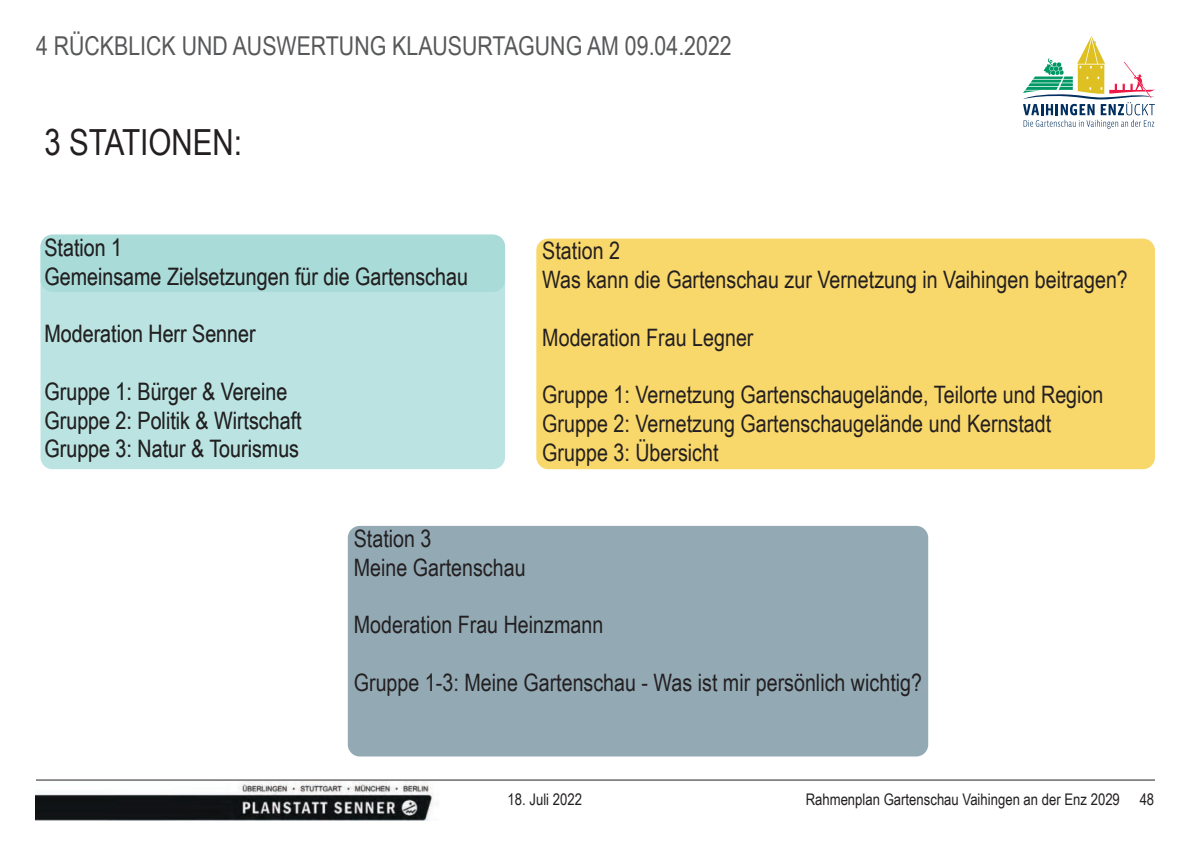
<style>
.page{position:relative;width:1191px;height:842px;background:#fff}
.page>*{position:absolute;margin:0;border:0;box-sizing:border-box;transform-origin:0 0}
.t1{font:36px "Arial Narrow";color:#231f20}
.t2{font:26px "Arial Narrow";color:#57585a}
.t3{font:24px/28.8px "Arial Narrow";color:#231f20}
.t4{font:16px "Arial Narrow";color:#231f20}
</style>
<div class="page">
<hr style="left:36px;top:779px;width:1119px;height:1px;background:#231f20">
<svg style="left:1023px;top:36px;width:132px;height:93px"></svg>
<img style="left:36px;top:781px;width:397px;height:40px">
<div style="left:536px;top:239px;width:619px;height:230px;background:#f8d76b;border-radius:12px"></div>
<div style="left:40px;top:235px;width:465px;height:234px;background:linear-gradient(to right,#b7e1df,#b7e1df);border-radius:12px"></div>
<div style="left:348px;top:526px;width:580px;height:230px;background:#93aab5;border-radius:12px"></div>
<p class="t2" style="left:36px;top:36px;width:697px">4 RÜCKBLICK UND AUSWERTUNG KLAUSURTAGUNG AM 09.04.2022</p>
<h1 class="t1" style="left:45px;top:129px;width:199px">3 STATIONEN:</h1>
<p class="t3" style="left:45px;top:235px;width:425px">Station 1<br>Gemeinsame Zielsetzungen für die Gartenschau</p>
<p class="t3" style="left:45px;top:322px;width:213px">Moderation Herr Senner</p>
<p class="t3" style="left:45px;top:379px;width:259px">Gruppe 1: Bürger &amp; Vereine<br>Gruppe 2: Politik &amp; Wirtschaft<br>Gruppe 3: Natur &amp; Tourismus</p>
<p class="t3" style="left:542px;top:239px;width:587px">Station 2<br>Was kann die Gartenschau zur Vernetzung in Vaihingen beitragen?</p>
<p class="t3" style="left:542px;top:325px;width:213px">Moderation Frau Legner</p>
<p class="t3" style="left:542px;top:383px;width:562px">Gruppe 1: Vernetzung Gartenschaugelände, Teilorte und Region<br>Gruppe 2: Vernetzung Gartenschaugelände und Kernstadt<br>Gruppe 3: Übersicht</p>
<p class="t3" style="left:354px;top:526px;width:173px">Station 3<br>Meine Gartenschau</p>
<p class="t3" style="left:354px;top:613px;width:251px">Moderation Frau Heinzmann</p>
<p class="t3" style="left:354px;top:670px;width:570px">Gruppe 1-3: Meine Gartenschau - Was ist mir persönlich wichtig?</p>
<p class="t4" style="left:507px;top:793px;width:76px">18. Juli 2022</p>
<p class="t4" style="left:805px;top:793px;width:350px">Rahmenplan Gartenschau Vaihingen an der Enz 2029 48</p>
</div>
